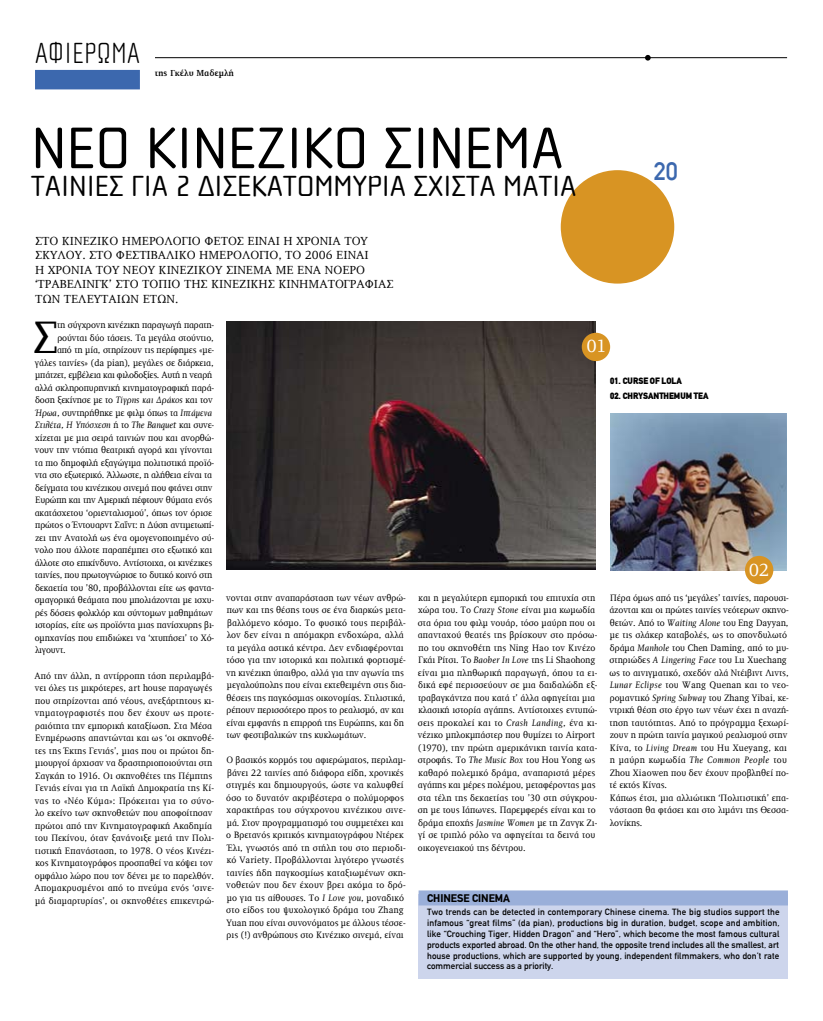
<style>
.page{position:relative;width:823px;height:1021px;background:#fff}
.page>*{position:absolute;margin:0;border:0;box-sizing:border-box;transform-origin:0 0}
.t1{font:expanded 60px "Cholla TT";color:#000}
.t2{font:46.8px "Diplomat TT";color:#000;scale:.95 1}
.t3{font:expanded 30px "Cholla TT";color:#000}
.t4{font:100 30px "Cholla TT";color:#000}
.t5{font:25px "Din TT";color:#3c68ae}
.t6{font:18px "Diplomat TT";color:#fff}
.t7{font:12px/14.4px "Diplomat TT";color:#000}
.t8{font:700 11px "Din TT";color:#000}
.t9{font:9.5px/12.5px "Diplomat TT";color:#000;scale:.95 1}
.t10{font:9.5px "Diplomat TT";letter-spacing:-.02em;color:#000;scale:.95 1}
.t11{font:9.5px "Diplomat TT";letter-spacing:-.025em;color:#000;scale:.95 1}
.t12{font:italic 9.5px "Diplomat TT";letter-spacing:-.015em;color:#000;scale:.95 1}
.t13{font:9px/10.8px "Din TT";color:#000;text-align:justify}
.t14{font:900 9px "Din TT";color:#000;scale:.95 1}
.t15{font:700 9px "Diplomat TT";color:#000;scale:.95 1}
.s1{font-style:italic}
.s2{font-style:normal}
</style>
<div class="page">
<div style="left:560px;top:170px;width:113px;height:113px;background:#d89423;border-radius:50%"></div>
<hr style="left:35px;top:57px;width:751px;height:1px;background:#000">
<svg style="left:644px;top:55px;width:6px;height:6px"></svg>
<div style="left:35px;top:43px;width:119px;height:52px;background:#fff"></div>
<div style="left:35px;top:70px;width:105px;height:19px;background:#3c68ae"></div>
<img style="left:226px;top:321px;width:369px;height:248px">
<img style="left:610px;top:413px;width:175px;height:157px">
<div style="left:581px;top:333px;width:28px;height:28px;background:#d89423;border-radius:50%"></div>
<div style="left:744px;top:556px;width:28px;height:28px;background:#d89423;border-radius:50%"></div>
<div style="left:418px;top:894px;width:369px;height:84px;background:#cdd5ec"></div>
<div style="left:418px;top:890px;width:369px;height:15px;background:#9aafd9"></div>
<h3 class="t4" style="left:35px;top:36px;width:106px">ΑΦΙΕΡΩΜΑ</h3>
<p class="t15" style="left:154px;top:68px;width:85px">της Γκέλυ Μαδεμλή</p>
<h1 class="t1" style="left:31px;top:115px;width:533px">ΝΕΟ ΚΙΝΕΖΙΚΟ ΣΙΝΕΜΑ</h1>
<h3 class="t3" style="left:31px;top:170px;width:546px">ΤΑΙΝΙΕΣ ΓΙΑ 2 ΔΙΣΕΚΑΤΟΜΜΥΡΙΑ ΣΧΙΣΤΑ ΜΑΤΙΑ</h3>
<p class="t7" style="left:35px;top:234px;width:359px">ΣΤΟ ΚΙΝΕΖΙΚΟ ΗΜΕΡΟΛΟΓΙΟ ΦΕΤΟΣ ΕΙΝΑΙ Η ΧΡΟΝΙΑ ΤΟΥ ΣΚΥΛΟΥ. ΣΤΟ ΦΕΣΤΙΒΑΛΙΚΟ ΗΜΕΡΟΛΟΓΙΟ, ΤΟ 2006 ΕΙΝΑΙ<br>Η ΧΡΟΝΙΑ ΤΟΥ ΝΕΟΥ ΚΙΝΕΖΙΚΟΥ ΣΙΝΕΜΑ ΜΕ ΕΝΑ ΝΟΕΡΟ ‘ΤΡΑΒΕΛΙΝΓΚ’ ΣΤΟ ΤΟΠΙΟ ΤΗΣ ΚΙΝΕΖΙΚΗΣ ΚΙΝΗΜΑΤΟΓΡΑΦΙΑΣ ΤΩΝ ΤΕΛΕΥΤΑΙΩΝ ΕΤΩΝ.</p>
<h3 class="t5" style="left:653px;top:158px;width:26px">20</h3>
<h2 class="t2" style="left:32px;top:312px;width:29px">Σ</h2>
<p class="t9" style="left:57px;top:319px;width:167px">τη σύγχρονη κινέζικη παραγωγή παρατη-</p>
<p class="t9" style="left:57px;top:331px;width:166px">ρούνται δύο τάσεις. Τα μεγάλα στούντιο,</p>
<p class="t9" style="left:57px;top:344px;width:167px">από τη μία, στηρίζουν τις περίφημες «με-</p>
<p class="t9" style="left:35px;top:356px;width:189px">γάλες ταινίες» (da pian), μεγάλες σε διάρκεια,</p>
<p class="t11" style="left:35px;top:370px;width:188px">μπάτζετ, εμβέλεια και φιλοδοξίες. Αυτή η νεαρή</p>
<p class="t9" style="left:35px;top:381px;width:190px">αλλά σκληροπυρηνική κινηματογραφική παρά-</p>
<p class="t9" style="left:35px;top:394px;width:188px">δοση ξεκίνησε με το <span class="s1">Τίγρης και Δράκος</span> και τον</p>
<p class="t9" style="left:36px;top:406px;width:187px"><span class="s1">Ήρωα</span>, συντηρήθηκε με φιλμ όπως τα <span class="s1">Ιπτάμενα</span></p>
<p class="t12" style="left:35px;top:420px;width:190px">Στιλέτα, Η Υπόσχεση <span class="s2">ή το</span> The Banquet <span class="s2">και συνε-</span></p>
<p class="t9" style="left:35px;top:431px;width:190px">χίζεται με μια σειρά ταινιών που και ανορθώ-</p>
<p class="t9" style="left:35px;top:444px;width:188px">νουν την ντόπια θεατρική αγορά και γίνονται</p>
<p class="t9" style="left:35px;top:456px;width:190px">τα πιο δημοφιλή εξαγώγιμα πολιτιστικά προϊό-</p>
<p class="t10" style="left:35px;top:470px;width:188px">ντα στο εξωτερικό. Άλλωστε, η αλήθεια είναι τα</p>
<p class="t10" style="left:35px;top:482px;width:188px">δείγματα του κινέζικου σινεμά που φτάνει στην</p>
<p class="t10" style="left:35px;top:495px;width:188px">Ευρώπη και την Αμερική πέφτουν θύματα ενός</p>
<p class="t9" style="left:35px;top:506px;width:188px">ακατάσχετου ‘οριενταλισμού’, όπως τον όρισε</p>
<p class="t10" style="left:35px;top:520px;width:190px">πρώτος ο Έντουαρντ Σαΐντ: η Δύση αντιμετωπί-</p>
<p class="t9" style="left:35px;top:531px;width:190px">ζει την Ανατολή ως ένα ομογενοποιημένο σύ-</p>
<p class="t9" style="left:35px;top:544px;width:188px">νολο που άλλοτε παραπέμπει στο εξωτικό και</p>
<p class="t10" style="left:35px;top:557px;width:188px">άλλοτε στο επικίνδυνο. Αντίστοιχα, οι κινέζικες</p>
<p class="t10" style="left:35px;top:570px;width:188px">ταινίες, που πρωτογνώρισε το δυτικό κοινό στη</p>
<p class="t9" style="left:35px;top:581px;width:190px">δεκαετία του ’80, προβάλλονται είτε ως φαντα-</p>
<p class="t9" style="left:35px;top:594px;width:190px">σμαγορικά θεάματα που μπολιάζονται με ισχυ-</p>
<p class="t9" style="left:35px;top:606px;width:188px">ρές δόσεις φολκλόρ και σύντομων μαθημάτων</p>
<p class="t9" style="left:35px;top:619px;width:190px">ιστορίας, είτε ως προϊόντα μιας πανίσχυρης βι-</p>
<p class="t9" style="left:35px;top:631px;width:190px">ομηχανίας που επιδιώκει να ‘χτυπήσει’ το Χό-</p>
<p class="t10" style="left:35px;top:645px;width:33px">λιγουντ.</p>
<p class="t9" style="left:35px;top:669px;width:190px">Από την άλλη, η αντίρροπη τάση περιλαμβά&shy;νει όλες τις μικρότερες, art house παραγωγές που στηρίζονται από νέους, ανεξάρτητους κι&shy;νηματογραφιστές που δεν έχουν ως προτε&shy;ραιότητα την εμπορική καταξίωση. Στα Μέσα Ενημέρωσης απαντώνται και ως ‘οι σκηνοθέ&shy;τες της Έκτης Γενιάς’, μιας που οι πρώτοι δη&shy;μιουργοί άρχισαν να δραστηριοποιούνται στη Σαγκάη το 1916. Οι σκηνοθέτες της Πέμπτης Γενιάς είναι για τη Λαϊκή Δημοκρατία της Κί&shy;νας το «Νέο Κύμα»: Πρόκειται για το σύνο&shy;λο εκείνο των σκηνοθετών που αποφοίτησαν πρώτοι από την Κινηματογραφική Ακαδημία του Πεκίνου, όταν ξανάνοιξε μετά την Πολι&shy;τιστική Επανάσταση, το 1978. Ο νέος Κινέζι&shy;κος Κινηματογράφος προσπαθεί να κόψει τον ομφάλιο λώρο που τον δένει με το παρελθόν.<br>Απομακρυσμένοι από το πνεύμα ενός ‘σινε&shy;μά διαμαρτυρίας’, οι σκηνοθέτες επικεντρώ-</p>
<h3 class="t6" style="left:586px;top:336px;width:20px">01</h3>
<p class="t14" style="left:609px;top:375px;width:77px">01. CURSE OF LOLA</p>
<p class="t14" style="left:609px;top:390px;width:105px">02. CHRYSANTHEMUM TEA</p>
<p class="t9" style="left:226px;top:591px;width:190px">νονται στην αναπαράσταση των νέων ανθρώ&shy;πων και της θέσης τους σε ένα διαρκώς μετα&shy;βαλλόμενο κόσμο. Το φυσικό τους περιβάλ&shy;λον δεν είναι η απόμακρη ενδοχώρα, αλλά τα μεγάλα αστικά κέντρα. Δεν ενδιαφέρονται τόσο για την ιστορικά και πολιτικά φορτισμέ&shy;νη κινέζικη ύπαιθρο, αλλά για την αγωνία της μεγαλούπολης που είναι εκτεθειμένη στις δια&shy;θέσεις της παγκόσμιας οικονομίας. Στιλιστικά, ρέπουν περισσότερο προς το ρεαλισμό, αν και είναι εμφανής η επιρροή της Ευρώπης, και δη των φεστιβαλικών της κυκλωμάτων.</p>
<p class="t9" style="left:226px;top:753px;width:190px">Ο βασικός κορμός του αφιερώματος, περιλαμ&shy;βάνει 22 ταινίες από διάφορα είδη, χρονικές στιγμές και δημιουργούς, ώστε να καλυφθεί όσο το δυνατόν ακριβέστερα ο πολύμορφος χαρακτήρας του σύγχρονου κινέζικου σινε&shy;μά. Στον προγραμματισμό του συμμετέχει και ο Βρετανός κριτικός κινηματογράφου Ντέρεκ Έλι, γνωστός από τη στήλη του στο περιοδι&shy;κό Variety. Προβάλλονται λιγότερο γνωστές ταινίες ήδη παγκοσμίως καταξιωμένων σκη&shy;νοθετών που δεν έχουν βρει ακόμα το δρό&shy;μο για τις αίθουσες. Το <span class="s1">I Love you</span>, μοναδικό στο είδος του ψυχολογικό δράμα του Zhang Yuan που είναι συνονόματος με άλλους τέσσε&shy;ρις (!) ανθρώπους στο Κινέζικο σινεμά, είναι</p>
<h3 class="t6" style="left:748px;top:560px;width:22px">02</h3>
<p class="t9" style="left:417px;top:591px;width:190px">και η μεγαλύτερη εμπορική του επιτυχία στη χώρα του. Το <span class="s1">Crazy Stone</span> είναι μια κωμωδία στα όρια του φιλμ νουάρ, τόσο μαύρη που οι απανταχού θεατές της βρίσκουν στο πρόσω&shy;πο του σκηνοθέτη της Ning Hao τον Κινέζο Γκάι Ρίτσι. Το <span class="s1">Baober In Love</span> της Li Shaohong είναι μια πληθωρική παραγωγή, όπου τα ει&shy;δικά εφέ περισσεύουν σε μια δαιδαλώδη εξ&shy;τραβαγκάντζα που κατά τ’ άλλα αφηγείται μια κλασική ιστορία αγάπης. Αντίστοιχες εντυπώ&shy;σεις προκαλεί και το <span class="s1">Crash Landing</span>, ένα κι&shy;νέζικο μπλοκμπάστερ που θυμίζει το Airport (1970), την πρώτη αμερικάνικη ταινία κατα&shy;στροφής. Το <span class="s1">The Music Box</span> του Hou Yong ως καθαρό πολεμικό δράμα, αναπαριστά μέρες αγάπης και μέρες πολέμου, μεταφέροντας μας στα τέλη της δεκαετίας του ’30 στη σύγκρου&shy;ση με τους Ιάπωνες. Παρεμφερές είναι και το δράμα εποχής <span class="s1">Jasmine Women</span> με τη Ζανγκ Ζι&shy;γί σε τριπλό ρόλο να αφηγείται τα δεινά του οικογενειακού της δέντρου.</p>
<p class="t9" style="left:609px;top:591px;width:190px">Πέρα όμως από τις ‘μεγάλες’ ταινίες, παρουσι&shy;άζονται και οι πρώτες ταινίες νεότερων σκηνο&shy;θετών. Από το <span class="s1">Waiting Alone</span> του Eng Dayyan, με τις σλάκερ καταβολές, ως το σπονδυλωτό δράμα <span class="s1">Manhole</span> του Chen Daming, από το μυ&shy;στηριώδες <span class="s1">A Lingering Face</span> του Lu Xuechang ως το αινιγματικό, σχεδόν αλά Ντέιβιντ Λιντς, <span class="s1">Lunar Eclipse</span> του Wang Quenan και το νεο&shy;ρομαντικό <span class="s1">Spring Subway</span> του Zhang Yibai, κε&shy;ντρική θέση στο έργο των νέων έχει η αναζή&shy;τηση ταυτότητας. Από το πρόγραμμα ξεχωρί&shy;ζουν η πρώτη ταινία μαγικού ρεαλισμού στην Κίνα, το <span class="s1">Living Dream</span> του Ηu Xueyang, και η μαύρη κωμωδία <span class="s1">Τhe Common People</span> του Ζhou Xiaowen που δεν έχουν προβληθεί πο&shy;τέ εκτός Κίνας.<br>Κάπως έτσι, μια αλλιώτικη ‘Πολιτιστική’ επα&shy;νάσταση θα φτάσει και στο λιμάνι της Θεσσα&shy;λονίκης.</p>
<p class="t8" style="left:427px;top:892px;width:59px">CHINESE CINEMA</p>
<p class="t13" style="left:427px;top:907px;width:354px">Two trends can be detected in contemporary Chinese cinema. The big studios support the infamous “great films” (da pian), productions big in duration, budget, scope and ambition, like “Crouching Tiger, Hidden Dragon” and “Hero”, which become the most famous cultural products exported abroad. On the other hand, the opposite trend includes all the smallest, art house productions, which are supported by young, independent filmmakers, who don’t rate commercial success as a priority.</p>
</div>
